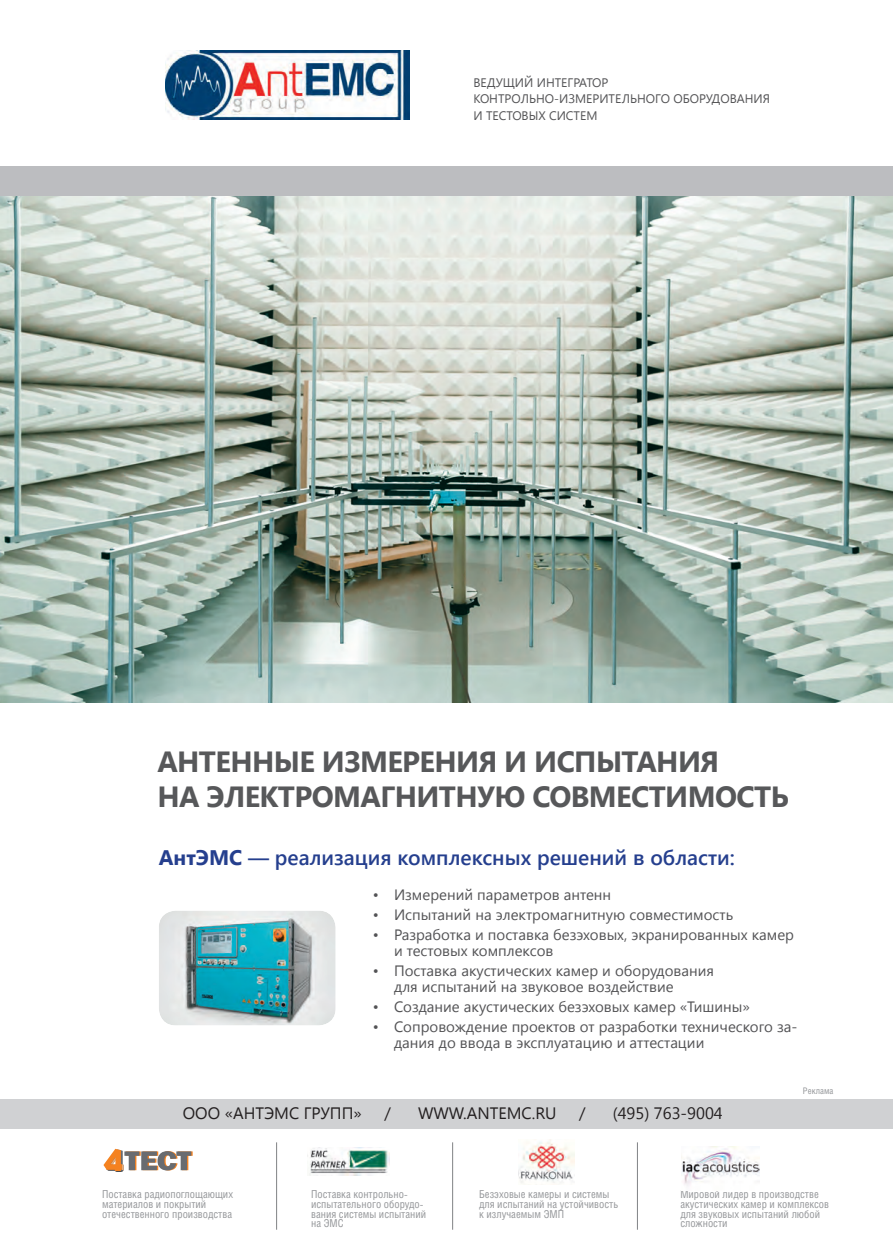
<style>
.page{position:relative;width:893px;height:1251px;background:#fff}
.page>*{position:absolute;margin:0;border:0;box-sizing:border-box;transform-origin:0 0}
.t1{font:700 29.1px/35px "Segoe UI";letter-spacing:-.02em;color:#57585a}
.t2{font:600 21px "Segoe UI";color:#253f8e}
.t3{font:16.5px "Segoe UI";color:#231f20}
.t4{font:15px/15.8px "Segoe UI";color:#535355}
.t5{font:12.3px/16.2px "Segoe UI";color:#535355}
.t6{font:10.95px/9.6px "Helios Cond C";color:#95979a}
.t7{font:9px "Helios Cond C";color:#939598}
.s1{font-weight:700}
</style>
<div class="page">
<div style="left:0;top:1098px;width:893px;height:30px;background:#d0d1d3"></div>
<img style="left:0;top:196px;width:893px;height:506px">
<div style="left:0;top:166px;width:893px;height:30px;background:#bcbdc0"></div>
<img style="left:166px;top:51px;width:244px;height:69px">
<img style="left:159px;top:910px;width:177px;height:115px;border-radius:17px">
<svg style="left:103px;top:1148px;width:90px;height:23px"></svg>
<hr style="left:276px;top:1142px;width:1px;height:87px;background:#808285">
<hr style="left:452px;top:1142px;width:1px;height:87px;background:#808285">
<hr style="left:637px;top:1142px;width:1px;height:87px;background:#808285">
<img style="left:519px;top:1139px;width:56px;height:44px">
<img style="left:682px;top:1146px;width:77px;height:40px">
<img style="left:307px;top:1147px;width:82px;height:28px">
<p class="t5" style="left:473px;top:74px;width:298px">ВЕДУЩИЙ ИНТЕГРАТОР<br>КОНТРОЛЬНО-ИЗМЕРИТЕЛЬНОГО ОБОРУДОВАНИЯ<br>И ТЕСТОВЫХ СИСТЕМ</p>
<p class="t1" style="left:157px;top:741px;width:633px">АНТЕННЫЕ ИЗМЕРЕНИЯ И ИСПЫТАНИЯ<br>НА ЭЛЕКТРОМАГНИТНУЮ СОВМЕСТИМОСТЬ</p>
<p class="t2" style="left:159px;top:842px;width:578px"><span class="s1">АнтЭМС</span> — реализация комплексных решений в области:</p>
<p class="t4" style="left:373px;top:885px;width:240px">• Измерений параметров антенн</p>
<p class="t4" style="left:373px;top:905px;width:362px">• Испытаний на электромагнитную совместимость</p>
<p class="t4" style="left:394px;top:925px;width:401px;text-indent:-21px">• Разработка и поставка безэховых, экранированных камер и тестовых комплексов</p>
<p class="t4" style="left:394px;top:961px;width:322px;text-indent:-21px">• Поставка акустических камер и оборудования для испытаний на звуковое воздействие</p>
<p class="t4" style="left:373px;top:997px;width:379px">• Создание акустических безэховых камер «Тишины»</p>
<p class="t4" style="left:394px;top:1017px;width:405px;line-height:16.5px;text-indent:-21px">• Сопровождение проектов от разработки технического за&shy;дания до ввода в эксплуатацию и аттестации</p>
<p class="t3" style="left:183px;top:1101px;width:180px">ООО «АНТЭМС ГРУПП»</p>
<p class="t3" style="left:384px;top:1101px;width:8px">/</p>
<p class="t3" style="left:418px;top:1101px;width:140px">WWW.ANTEMC.RU</p>
<p class="t3" style="left:579px;top:1101px;width:8px">/</p>
<p class="t3" style="left:613px;top:1101px;width:112px">(495) 763-9004</p>
<p class="t7" style="left:803px;top:1087px;width:32px">Реклама</p>
<p class="t6" style="left:102px;top:1190px;width:132px">Поставка радиопоглощающих материалов и покрытий отечественного производства</p>
<p class="t6" style="left:311px;top:1190px;width:117px">Поставка контрольно&shy;испытательного оборудо&shy;вания системы испытаний на ЭМС</p>
<p class="t6" style="left:680px;top:1190px;width:150px">Мировой лидер в производстве акустических камер и комплексов для звуковых испытаний любой сложности</p>
<p class="t6" style="left:479px;top:1190px;width:141px">Безэховые камеры и системы для испытаний на устойчивость к излучаемым ЭМП</p>
</div>
